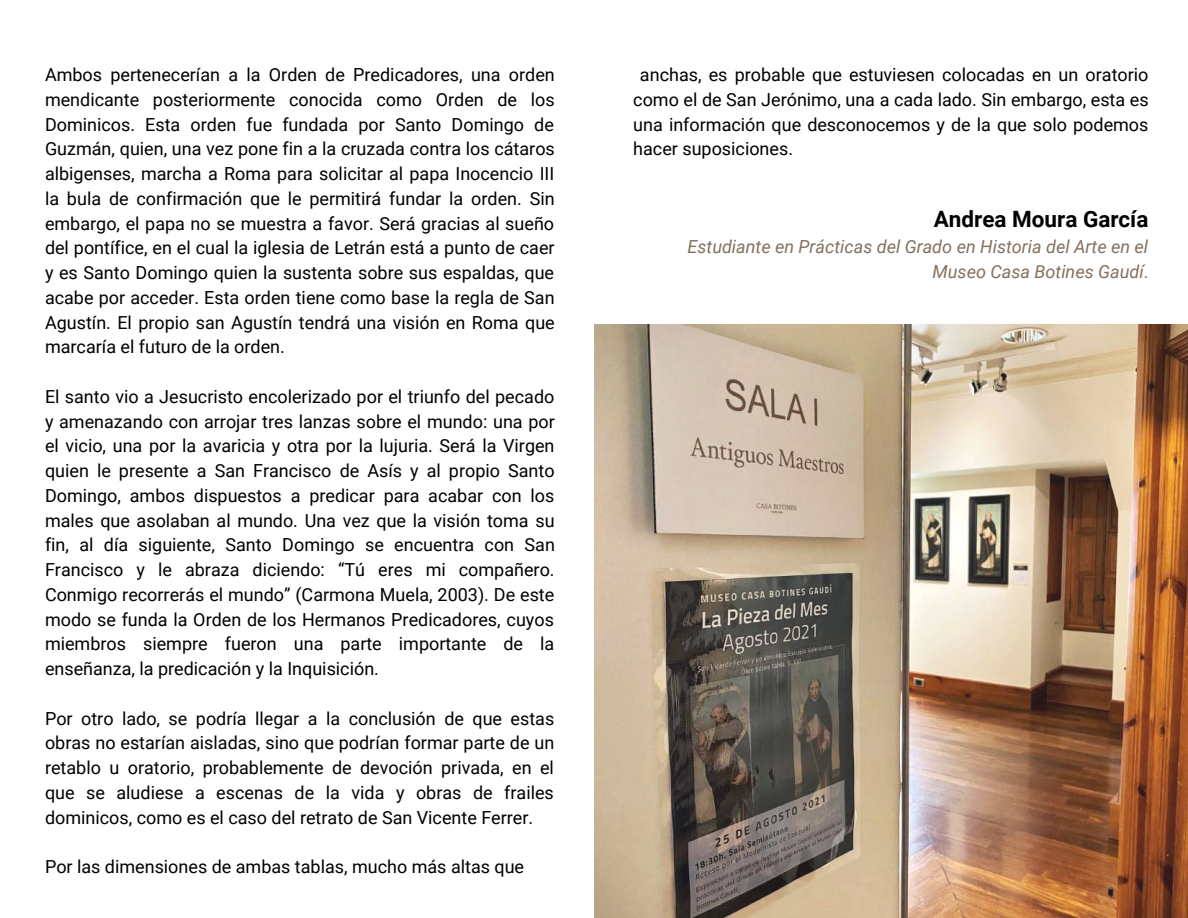
<style>
.page{position:relative;width:1188px;height:918px;background:#fff}
.page>*{position:absolute;margin:0;border:0;box-sizing:border-box;transform-origin:0 0}
.t1{font:700 22.5px "Roboto";color:#000}
.t2{font:18px/24.8px "Roboto";color:#000;text-align:justify}
.t3{font:italic 18px/24.8px "Roboto";color:#84705e;text-align:right}
.s1{font-style:normal}
</style>
<div class="page">
<img style="left:594px;top:324px;width:594px;height:594px">
<p class="t2" style="left:45px;top:63px;width:511px">Ambos pertenecerían a la Orden de Predicadores, una orden mendicante posteriormente conocida como Orden de los Dominicos. Esta orden fue fundada por Santo Domingo de Guzmán, quien, una vez pone fin a la cruzada contra los cátaros albigenses, marcha a Roma para solicitar al papa Inocencio III la bula de confirmación que le permitirá fundar la orden. Sin embargo, el papa no se muestra a favor. Será gracias al sueño del pontífice, en el cual la iglesia de Letrán está a punto de caer y es Santo Domingo quien la sustenta sobre sus espaldas, que acabe por acceder. Esta orden tiene como base la regla de San Agustín. El propio san Agustín tendrá una visión en Roma que marcaría el futuro de la orden.</p>
<p class="t2" style="left:45px;top:384px;width:511px">El santo vio a Jesucristo encolerizado por el triunfo del pecado y amenazando con arrojar tres lanzas sobre el mundo: una por el vicio, una por la avaricia y otra por la lujuria. Será la Virgen quien le presente a San Francisco de Asís y al propio Santo Domingo, ambos dispuestos a predicar para acabar con los males que asolaban al mundo. Una vez que la visión toma su fin, al día siguiente, Santo Domingo se encuentra con San Francisco y le abraza diciendo: “Tú eres mi compañero.<br>Conmigo recorrerás el mundo” (Carmona Muela, 2003). De este modo se funda la Orden de los Hermanos Predicadores, cuyos miembros siempre fueron una parte importante de la enseñanza, la predicación y la Inquisición.</p>
<p class="t2" style="left:45px;top:706px;width:511px">Por otro lado, se podría llegar a la conclusión de que estas obras no estarían aisladas, sino que podrían formar parte de un retablo u oratorio, probablemente de devoción privada, en el que se aludiese a escenas de la vida y obras de frailes dominicos, como es el caso del retrato de San Vicente Ferrer.</p>
<p class="t2" style="left:45px;top:855px;width:481px">Por las dimensiones de ambas tablas, mucho más altas que</p>
<p class="t2" style="left:633px;top:63px;width:517px;text-indent:7px">anchas, es probable que estuviesen colocadas en un oratorio como el de San Jerónimo, una a cada lado. Sin embargo, esta es una información que desconocemos y de la que solo podemos hacer suposiciones.</p>
<p class="t1" style="left:934px;top:206px;width:216px">Andrea Moura García</p>
<p class="t3" style="left:688px;top:235px;width:463px">Estudiante en Prácticas del Grado en Historia del Arte en el<br>Museo Casa Botines Gaudí<span class="s1">.</span></p>
</div>
